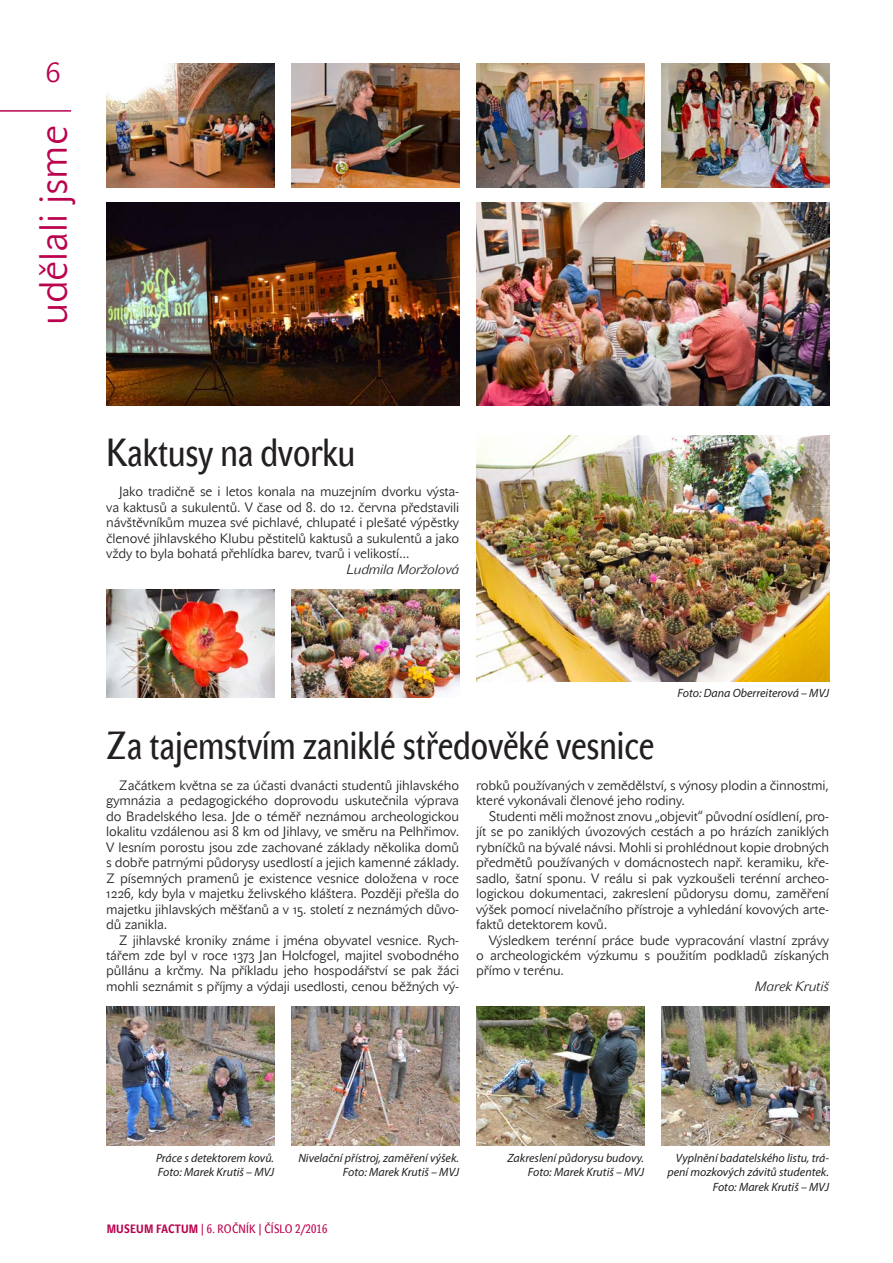
<style>
.page{position:relative;width:893px;height:1263px;background:#fff}
.page>*{position:absolute;margin:0;border:0;box-sizing:border-box;transform-origin:0 0}
.t1{font:39px "John Sans Cond Text CE";color:#231f20}
.kapitola{font:39px "John Sans Lite CE";color:#ba024e}
.t2{font:27px "John Sans Lite SCCE";color:#ba024e}
.blok{font:13.5px/15.5px "John Sans Lite CE";letter-spacing:-.01em;color:#231f20;text-align:justify}
.blok_-_podpis{font:italic 13.5px "John Sans Lite CE";letter-spacing:-.01em;color:#231f20}
.popiska{font:italic 12px/14.4px "Myriad Pro";color:#231f20;text-align:right}
.t3{font:12px "John Sans Cond Text SCCE";letter-spacing:.02em;color:#ba024e}
.s1{font-weight:700}
</style>
<div class="page">
<hr style="left:0;top:110px;width:71px;height:2px;background:#ba024e">
<img style="left:476px;top:435px;width:353px;height:247px">
<img style="left:106px;top:589px;width:168px;height:108px">
<img style="left:291px;top:589px;width:168px;height:108px">
<img style="left:106px;top:1006px;width:168px;height:139px">
<img style="left:291px;top:1006px;width:168px;height:139px">
<img style="left:476px;top:1006px;width:168px;height:139px">
<img style="left:661px;top:1006px;width:168px;height:139px">
<img style="left:661px;top:64px;width:168px;height:123px">
<img style="left:291px;top:64px;width:168px;height:123px">
<img style="left:106px;top:203px;width:353px;height:202px">
<img style="left:476px;top:64px;width:168px;height:123px">
<img style="left:476px;top:203px;width:353px;height:202px">
<img style="left:106px;top:64px;width:168px;height:123px">
<h2 class="t2" style="left:46px;top:57px;width:16px">6</h2>
<p class="kapitola" style="left:31px;top:325px;width:201px;rotate:-90deg">udělali jsme</p>
<h1 class="t1" style="left:106px;top:430px;width:250px">Kaktusy na dvorku</h1>
<p class="blok" style="left:106px;top:484px;width:354px;text-indent:13px">Jako tradičně se i letos konala na muzejním dvorku výsta&shy;va kaktusů a sukulentů. V čase od 8. do 12. června představili návštěvníkům muzea své pichlavé, chlupaté i plešaté výpěstky členové jihlavského Klubu pěstitelů kaktusů a sukulentů a jako vždy to byla bohatá přehlídka barev, tvarů i velikostí…</p>
<p class="blok_-_podpis" style="left:347px;top:561px;width:114px">Ludmila Moržolová</p>
<h1 class="t1" style="left:106px;top:723px;width:549px">Za tajemstvím zaniklé středověké vesnice</h1>
<p class="popiska" style="left:677px;top:686px;width:153px">Foto: Dana Oberreiterová – MVJ</p>
<p class="blok" style="left:106px;top:778px;width:354px;text-indent:13px">Začátkem května se za účasti dvanácti studentů jihlavského gymnázia a pedagogického doprovodu uskutečnila výprava do Bradelského lesa. Jde o téměř neznámou archeologickou lokalitu vzdálenou asi 8 km od Jihlavy, ve směru na Pelhřimov.<br>V lesním porostu jsou zde zachované základy několika domů s dobře patrnými půdorysy usedlostí a jejich kamenné základy.<br>Z písemných pramenů je existence vesnice doložena v roce 1226, kdy byla v majetku želivského kláštera. Později přešla do majetku jihlavských měšťanů a v 15. století z neznámých důvo&shy;dů zanikla.</p>
<p class="blok" style="left:106px;top:932px;width:354px;text-indent:13px">Z jihlavské kroniky známe i jména obyvatel vesnice. Rych&shy;tářem zde byl v roce 1373 Jan Holcfogel, majitel svobodného půllánu a krčmy. Na příkladu jeho hospodářství se pak žáci mohli seznámit s příjmy a výdaji usedlosti, cenou běžných vý-</p>
<p class="blok" style="left:476px;top:778px;width:354px">robků používaných v zemědělství, s výnosy plodin a činnostmi, které vykonávali členové jeho rodiny.</p>
<p class="blok" style="left:476px;top:808px;width:354px;text-indent:13px">Studenti měli možnost znovu „objevit“ původní osídlení, pro&shy;jít se po zaniklých úvozových cestách a po hrázích zaniklých rybníčků na bývalé návsi. Mohli si prohlédnout kopie drobných předmětů používaných v domácnostech např. keramiku, kře&shy;sadlo, šatní sponu. V reálu si pak vyzkoušeli terénní archeo&shy;logickou dokumentaci, zakreslení půdorysu domu, zaměření výšek pomocí nivelačního přístroje a vyhledání kovových arte&shy;faktů detektorem kovů.</p>
<p class="blok" style="left:476px;top:932px;width:354px;text-indent:13px">Výsledkem terénní práce bude vypracování vlastní zprávy o archeologickém výzkumu s použitím podkladů získaných přímo v terénu.</p>
<p class="blok_-_podpis" style="left:755px;top:978px;width:76px">Marek Krutiš</p>
<p class="popiska" style="left:156px;top:1150px;width:120px">Práce s detektorem kovů.</p>
<p class="popiska" style="left:158px;top:1165px;width:118px">Foto: Marek Krutiš – MVJ</p>
<p class="popiska" style="left:298px;top:1150px;width:162px">Nivelační přístroj, zaměření výšek.<br>Foto: Marek Krutiš – MVJ</p>
<p class="popiska" style="left:507px;top:1150px;width:138px">Zakreslení půdorysu budovy.</p>
<p class="popiska" style="left:528px;top:1165px;width:118px">Foto: Marek Krutiš – MVJ</p>
<p class="t3" style="left:107px;top:1222px;width:222px"><span class="s1">MUSEUM FACTUM</span> | 6. ROČNÍK | ČÍSLO 2/2016</p>
<p class="popiska" style="left:667px;top:1150px;width:163px">Vyplnění badatelského listu, trá&shy;pení mozkových závitů studentek.<br>Foto: Marek Krutiš – MVJ</p>
</div>
